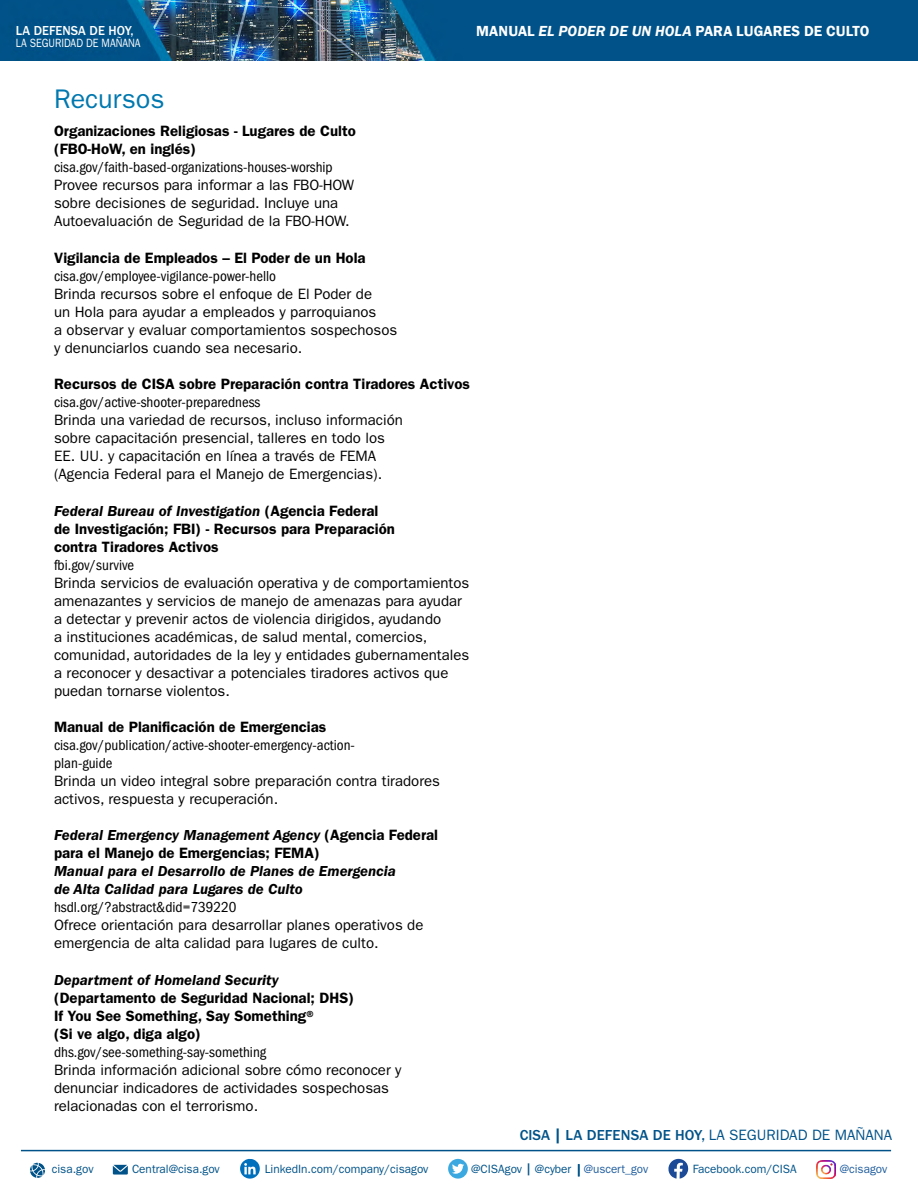
<style>
.page{position:relative;width:918px;height:1188px;background:#fff}
.page>*{position:absolute;margin:0;border:0;box-sizing:border-box;transform-origin:0 0}
.t1{font:27px "ITC Franklin Gothic Std";color:#0178af}
.t2{font:15px/18px "ITC Franklin Gothic Std";color:#000}
.t3{font:600 15px/18px "ITC Franklin Gothic Std";color:#000}
.t4{font:condensed 15px "ITC Franklin Gothic Std";color:#000}
.t5{font:italic 600 15px/18px "ITC Franklin Gothic Std";color:#000}
.t6{font:600 15px "Franklin Gothic";letter-spacing:.005em;color:#fff}
.t7{font:500 15px "ITC Franklin Gothic Std";letter-spacing:.005em;color:#005389}
.t8{font:500 13.5px "ITC Franklin Gothic Std";color:#fff;scale:.95 1}
.t9{font:12px "ITC Franklin Gothic Std";color:#005389}
.t10{font:12px "ITC Franklin Gothic Std";color:#fff;scale:.85 1}
.t11{font:12px "ITC Franklin Gothic Std";color:#215e9e}
.s1{font-style:italic}
.s2{font-family:"Noto Sans";font-weight:900;font-stretch:condensed}
.s3{font-weight:400}
.s4{font-family:"Tahoma";font-weight:700;font-size:12.6px}
.s5{font-family:"Tahoma";font-weight:700;font-size:13.05px}
.s6{color:#215e9e}
</style>
<div class="page">
<svg style="left:448px;top:1159px;width:20px;height:20px"></svg>
<svg style="left:452px;top:1164px;width:12px;height:10px"></svg>
<svg style="left:668px;top:1159px;width:20px;height:20px"></svg>
<img style="left:817px;top:1160px;width:18px;height:18px">
<svg style="left:240px;top:1159px;width:20px;height:20px"></svg>
<svg style="left:113px;top:1165px;width:15px;height:10px"></svg>
<svg style="left:30px;top:1163px;width:15px;height:15px"></svg>
<hr style="left:21px;top:1150px;width:870px;height:1px;background:#005288">
<img style="left:0;top:0;width:918px;height:60px">
<div style="left:15px;top:24px;width:112px;height:26px;background:#005288"></div>
<p class="t8" style="left:16px;top:23px;width:126px">LA DEFENSA DE HOY,</p>
<p class="t10" style="left:16px;top:36px;width:148px">LA SEGURIDAD DE MAÑANA</p>
<p class="t6" style="left:476px;top:22px;width:395px">MANUAL <span class="s1">EL PODER DE UN HOLA</span> PARA LUGARES DE CULTO</p>
<p class="t1" style="left:54px;top:83px;width:112px">Recursos</p>
<p class="t3" style="left:54px;top:122px;width:303px">Organizaciones Religiosas - Lugares de Culto</p>
<p class="t3" style="left:54px;top:140px;width:144px">(FBO-HoW, en inglés)</p>
<p class="t4" style="left:54px;top:159px;width:280px">cisa.gov/faith-based-organizations-houses-worship</p>
<p class="t2" style="left:54px;top:176px;width:302px">Provee recursos para informar a las FBO-HOW sobre decisiones de seguridad. Incluye una<br>Autoevaluación de Seguridad de la FBO-HOW.</p>
<p class="t3" style="left:54px;top:249px;width:313px">Vigilancia de Empleados – El Poder de un Hola</p>
<p class="t4" style="left:54px;top:267px;width:224px">cisa.gov/employee-vigilance-power-hello</p>
<p class="t2" style="left:54px;top:285px;width:345px">Brinda recursos sobre el enfoque de El Poder de<br>un Hola para ayudar a empleados y parroquianos<br>a observar y evaluar comportamientos sospechosos y denunciarlos cuando sea necesario.</p>
<p class="t3" style="left:54px;top:375px;width:418px">Recursos de CISA sobre Preparación contra Tiradores Activos</p>
<p class="t4" style="left:54px;top:394px;width:208px">cisa.gov/active-shooter-preparedness</p>
<p class="t2" style="left:54px;top:411px;width:350px">Brinda una variedad de recursos, incluso información sobre capacitación presencial, talleres en todo los EE. UU. y capacitación en línea a través de FEMA (Agencia Federal para el Manejo de Emergencias).</p>
<p class="t3" style="left:54px;top:501px;width:343px"><span class="s1">Federal Bureau of Investigation</span> (Agencia Federal de Investigación; FBI) - Recursos para Preparación contra Tiradores Activos</p>
<p class="t4" style="left:54px;top:556px;width:82px">fbi.gov/survive</p>
<p class="t2" style="left:54px;top:574px;width:417px">Brinda servicios de evaluación operativa y de comportamientos amenazantes y servicios de manejo de amenazas para ayudar a detectar y prevenir actos de violencia dirigidos, ayudando<br>a instituciones académicas, de salud mental, comercios, comunidad, autoridades de la ley y entidades gubernamentales a reconocer y desactivar a potenciales tiradores activos que puedan tornarse violentos.</p>
<p class="t3" style="left:54px;top:718px;width:274px">Manual de Planificación de Emergencias</p>
<p class="t4" style="left:54px;top:736px;width:302px">cisa.gov/publication/active-shooter-emergency-action-</p>
<p class="t4" style="left:54px;top:754px;width:60px">plan-guide</p>
<p class="t2" style="left:54px;top:772px;width:388px">Brinda un video integral sobre preparación contra tiradores activos, respuesta y recuperación.</p>
<p class="t3" style="left:54px;top:826px;width:386px"><span class="s1">Federal Emergency Management Agency</span> (Agencia Federal para el Manejo de Emergencias; FEMA)</p>
<p class="t5" style="left:54px;top:862px;width:343px">Manual para el Desarrollo de Planes de Emergencia de Alta Calidad para Lugares de Culto</p>
<p class="t4" style="left:54px;top:899px;width:184px">hsdl.org/?abstract&amp;did=739220</p>
<p class="t2" style="left:54px;top:916px;width:371px">Ofrece orientación para desarrollar planes operativos de emergencia de alta calidad para lugares de culto.</p>
<p class="t3" style="left:54px;top:970px;width:302px"><span class="s1">Department of Homeland Security </span>(Departamento de Seguridad Nacional; DHS)<br>If You See Something, Say Something®<br>(Si ve algo, diga algo)</p>
<p class="t4" style="left:54px;top:1043px;width:214px">dhs.gov/see-something-say-something</p>
<p class="t2" style="left:54px;top:1061px;width:349px">Brinda información adicional sobre cómo reconocer y denunciar indicadores de actividades sospechosas relacionadas con el terrorismo.</p>
<p class="t7" style="left:520px;top:1126px;width:374px">CISA <span class="s2">|</span> LA DEFENSA DE HOY, <span class="s3">LA SEGURIDAD DE MAÑANA</span></p>
<p class="t9" style="left:52px;top:1162px;width:43px">cisa.gov</p>
<p class="t9" style="left:132px;top:1162px;width:89px">Central@cisa.gov</p>
<p class="t9" style="left:265px;top:1162px;width:165px">LinkedIn.com/company/cisagov</p>
<p class="t9" style="left:471px;top:1162px;width:178px">@CISAgov <span class="s4">|</span> @cyber <span class="s5">|</span><span class="s6">@uscert_gov</span></p>
<p class="t9" style="left:693px;top:1162px;width:105px">Facebook.com/CISA</p>
<p class="t11" style="left:840px;top:1162px;width:49px">@cisagov</p>
</div>
